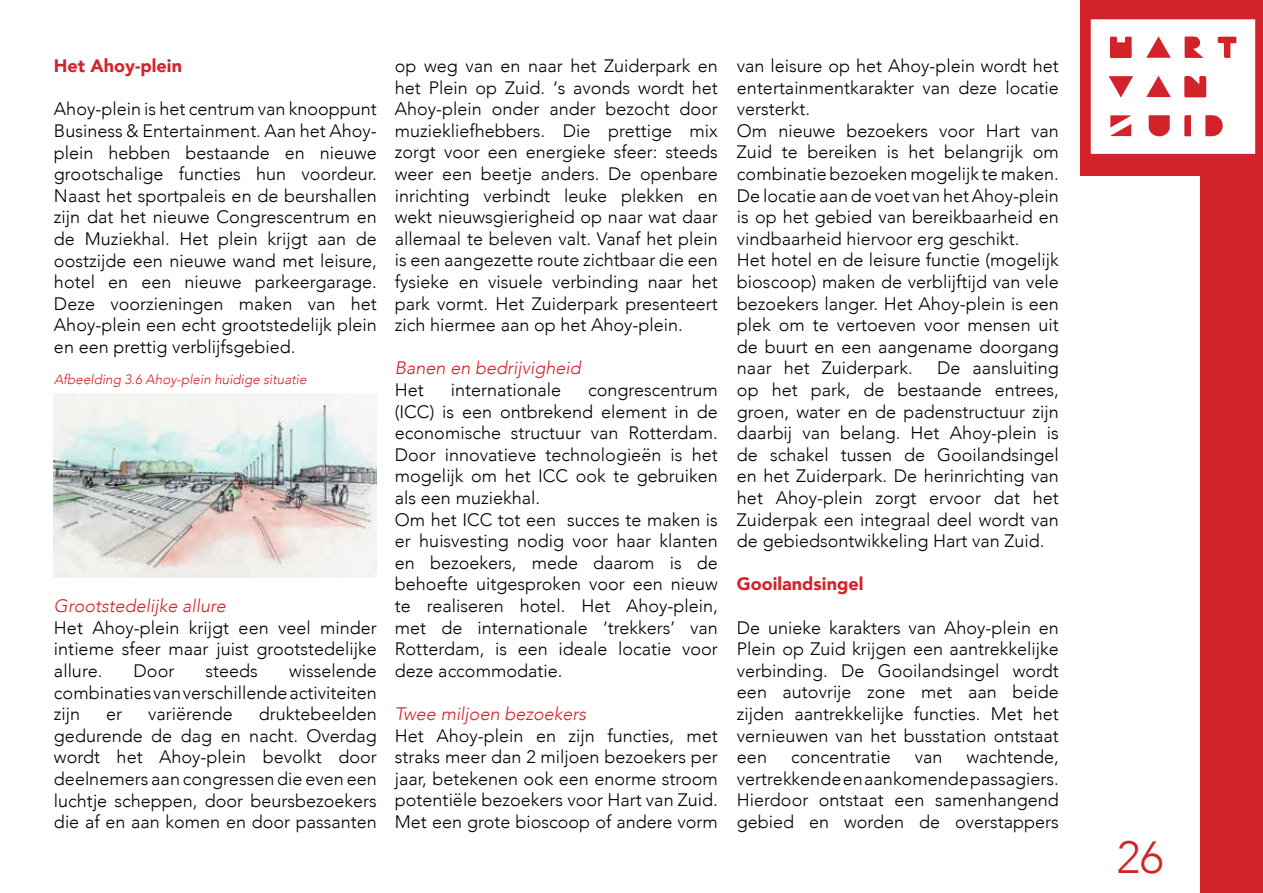
<style>
.page{position:relative;width:1263px;height:893px;background:#fff}
.page>*{position:absolute;margin:0;border:0;box-sizing:border-box;transform-origin:0 0}
.t1{font:300 45px "Avenir";color:#d2232a}
.t2{font:300 18px/21.6px "Avenir";color:#000;text-align:justify}
.t3{font:italic 300 18px "Avenir";color:#d2232a}
.t4{font:900 18px "Avenir";color:#d2232a}
.t5{font:italic 300 13.5px "Avenir";color:#d2232a}
</style>
<div class="page">
<div style="left:1081px;top:0;width:182px;height:175px;background:#d2232a"></div>
<div style="left:1199px;top:175px;width:63px;height:718px;background:#d2232a"></div>
<svg style="left:1091px;top:19px;width:164px;height:135px;background:#f8dedf"></svg>
<img style="left:53px;top:393px;width:324px;height:185px">
<p class="t4" style="left:54px;top:50px;width:129px">Het Ahoy-plein</p>
<p class="t2" style="left:54px;top:98px;width:324px">Ahoy-plein is het centrum van knooppunt Business &amp; Entertainment. Aan het Ahoy&shy;plein hebben bestaande en nieuwe grootschalige functies hun voordeur.<br>Naast het sportpaleis en de beurshallen zijn dat het nieuwe Congrescentrum en de Muziekhal. Het plein krijgt aan de oostzijde een nieuwe wand met leisure, hotel en een nieuwe parkeergarage.<br>Deze voorzieningen maken van het Ahoy-plein een echt grootstedelijk plein en een prettig verblijfsgebied.</p>
<p class="t5" style="left:54px;top:371px;width:254px">Afbeelding 3.6 Ahoy-plein huidige situatie</p>
<p class="t3" style="left:54px;top:595px;width:173px">Grootstedelijke allure</p>
<p class="t2" style="left:54px;top:617px;width:324px">Het Ahoy-plein krijgt een veel minder intieme sfeer maar juist grootstedelijke allure.</p>
<p class="t2" style="left:54px;top:660px;width:324px;text-indent:235px">wisselende combinaties van verschillende activiteiten zijn</p>
<p class="t2" style="left:134px;top:660px;width:42px">Door</p>
<p class="t2" style="left:206px;top:660px;width:54px">steeds</p>
<p class="t2" style="left:54px;top:703px;width:324px;text-indent:205px">druktebeelden gedurende de dag en nacht. Overdag wordt het Ahoy-plein bevolkt door deelnemers aan congressen die even een luchtje scheppen, door beursbezoekers die af en aan komen en door passanten</p>
<p class="t2" style="left:106px;top:703px;width:18px">er</p>
<p class="t2" style="left:148px;top:703px;width:86px">variërende</p>
<p class="t2" style="left:395px;top:55px;width:324px">op weg van en naar het Zuiderpark en het Plein op Zuid. ‘s avonds wordt het Ahoy-plein onder ander bezocht door muziekliefhebbers. Die prettige mix zorgt voor een energieke sfeer: steeds weer een beetje anders. De openbare inrichting verbindt leuke plekken en wekt nieuwsgierigheid op naar wat daar allemaal te beleven valt. Vanaf het plein is een aangezette route zichtbaar die een fysieke en visuele verbinding naar het park vormt. Het Zuiderpark presenteert zich hiermee aan op het Ahoy-plein.</p>
<p class="t3" style="left:395px;top:358px;width:187px">Banen en bedrijvigheid</p>
<p class="t2" style="left:395px;top:379px;width:30px">Het</p>
<p class="t2" style="left:451px;top:379px;width:112px">internationale</p>
<p class="t2" style="left:395px;top:379px;width:324px;text-align:left;text-indent:193px">congrescentrum (ICC) is een ontbrekend element in de economische structuur van Rotterdam.<br>Door innovatieve technologieën is het mogelijk om het ICC ook te gebruiken als een muziekhal.<br>Om het ICC tot een succes te maken is er huisvesting nodig voor haar klanten en bezoekers, mede daarom is de behoefte uitgesproken voor een nieuw te realiseren hotel. Het Ahoy-plein, met de internationale ‘trekkers’ van<br>Rotterdam, is een ideale locatie voor deze accommodatie.</p>
<p class="t3" style="left:395px;top:703px;width:193px">Twee miljoen bezoekers</p>
<p class="t2" style="left:395px;top:725px;width:324px">Het Ahoy-plein en zijn functies, met straks meer dan 2 miljoen bezoekers per jaar, betekenen ook een enorme stroom potentiële bezoekers voor Hart van Zuid.<br>Met een grote bioscoop of andere vorm</p>
<p class="t2" style="left:737px;top:55px;width:323px;text-align:left">van leisure op het Ahoy-plein wordt het entertainmentkarakter van deze locatie versterkt.<br>Om nieuwe bezoekers voor Hart van Zuid te bereiken is het belangrijk om combinatie bezoeken mogelijk te maken.<br>De locatie aan de voet van het Ahoy-plein is op het gebied van bereikbaarheid en vindbaarheid hiervoor erg geschikt.<br>Het hotel en de leisure functie (mogelijk bioscoop) maken de verblijftijd van vele bezoekers langer. Het Ahoy-plein is een plek om te vertoeven voor mensen uit de buurt en een aangename doorgang naar het Zuiderpark.</p>
<p class="t2" style="left:737px;top:357px;width:323px;text-indent:200px">De aansluiting op het park, de bestaande entrees, groen, water en de padenstructuur zijn daarbij van belang. Het Ahoy-plein is de schakel tussen de Gooilandsingel en het Zuiderpark. De herinrichting van het Ahoy-plein zorgt ervoor dat het Zuiderpak een integraal deel wordt van de gebiedsontwikkeling Hart van Zuid.</p>
<p class="t4" style="left:737px;top:569px;width:128px">Gooilandsingel</p>
<p class="t2" style="left:737px;top:617px;width:323px">De unieke karakters van Ahoy-plein en Plein op Zuid krijgen een aantrekkelijke verbinding. De Gooilandsingel wordt een autovrije zone met aan beide zijden aantrekkelijke functies. Met het vernieuwen van het busstation ontstaat een</p>
<p class="t2" style="left:737px;top:746px;width:323px;text-indent:229px">wachtende, vertrekkende en aankomende passagiers.<br>Hierdoor ontstaat een samenhangend gebied en worden de overstappers</p>
<p class="t2" style="left:791px;top:746px;width:101px">concentratie</p>
<p class="t2" style="left:915px;top:746px;width:29px">van</p>
<h1 class="t1" style="left:1117px;top:831px;width:48px">26</h1>
</div>
